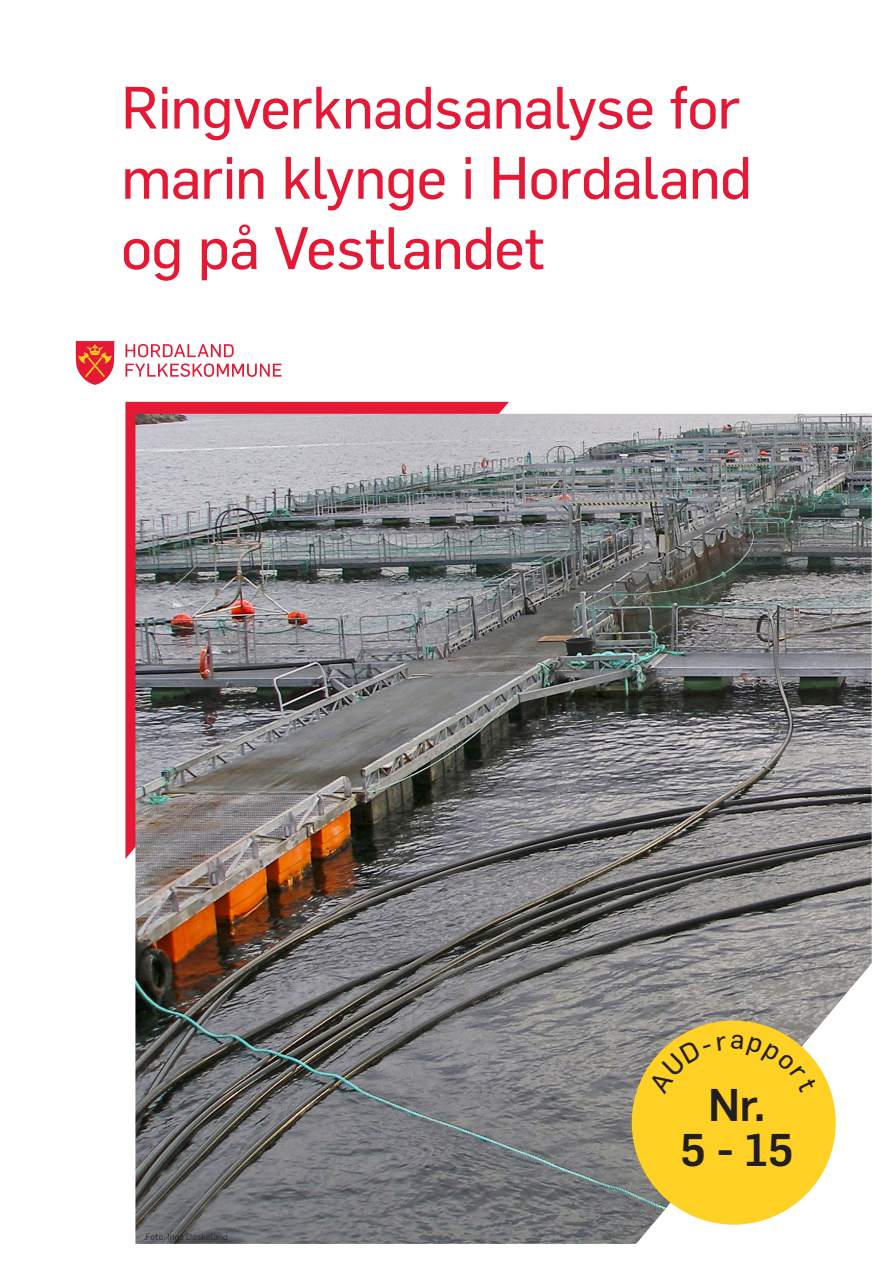
<style>
.page{position:relative;width:893px;height:1263px;background:#fff}
.page>*{position:absolute;margin:0;border:0;box-sizing:border-box;transform-origin:0 0}
.t1{font:58.5px/70.2px "Flama Basic";letter-spacing:-.015em;color:#e51836}
.t2{font:500 45px/45px "Flama";color:#231f20;text-align:center}
.t3{font:300 9px "Flama";letter-spacing:.025em;color:#231f20}
</style>
<div class="page">
<svg style="left:125px;top:402px;width:384px;height:457px;background:#e52642"></svg>
<svg style="left:126px;top:344px;width:108px;height:13px"></svg>
<svg style="left:126px;top:363px;width:155px;height:14px"></svg>
<svg style="left:76px;top:341px;width:38px;height:44px;background:#ec5550"></svg>
<img style="left:135px;top:414px;width:737px;height:830px">
<div style="left:632px;top:1020px;width:204px;height:204px;background:#ffd124;border-radius:50%"></div>
<svg style="left:648px;top:1040px;width:26px;height:27px"></svg>
<svg style="left:786px;top:1035px;width:31px;height:29px"></svg>
<p class="t1" style="left:121px;top:69px;width:633px">Ringverknadsanalyse for marin klynge i Hordaland og på Vestlandet</p>
<p class="t3" style="left:145px;top:1231px;width:84px">Foto: Inge Døskeland</p>
<p class="t2" style="left:680px;top:1079px;width:115px">Nr.<br>5 - 15</p>
</div>
